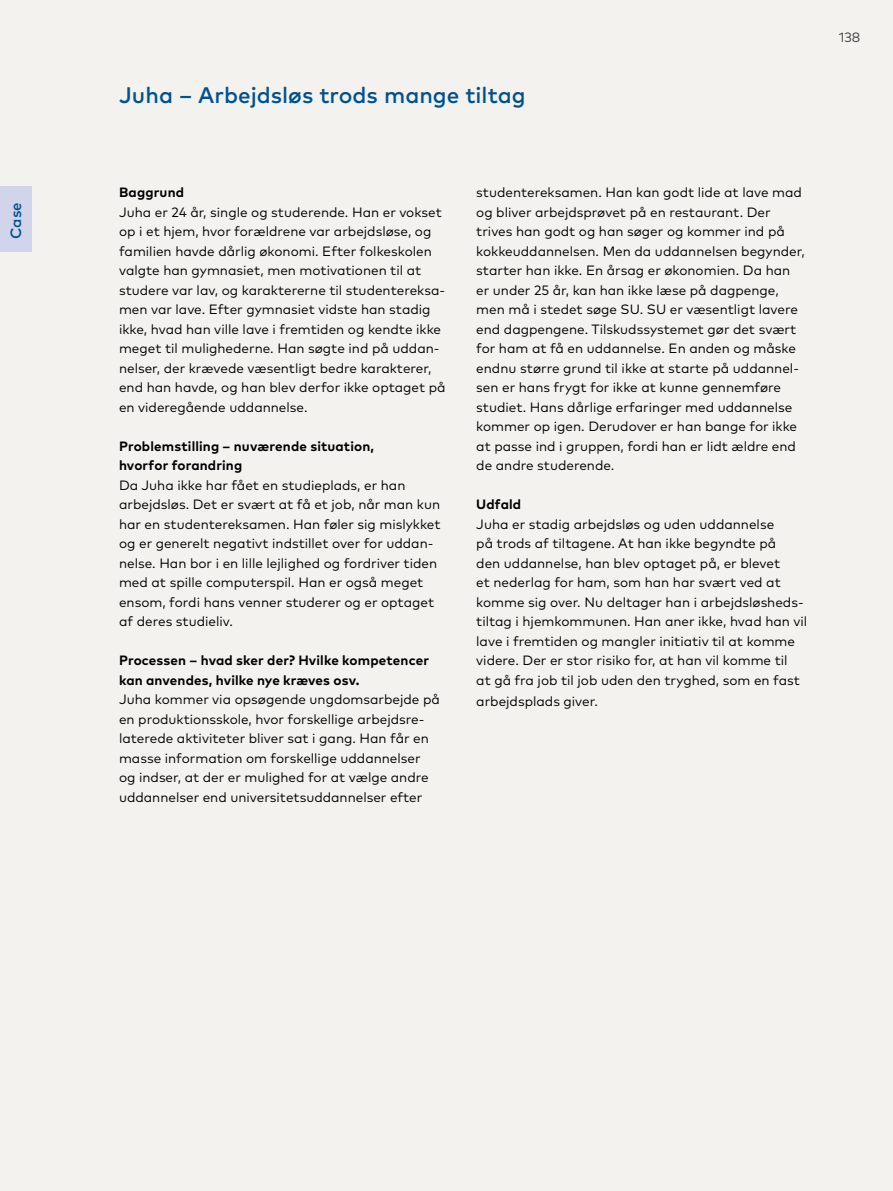
<style>
.page{position:relative;width:893px;height:1191px;background:#f3f2ef}
.page>*{position:absolute;margin:0;border:0;box-sizing:border-box;transform-origin:0 0}
.Case_otsikot{font:500 22.5px "Mark OT";color:#00518d}
.t1{font:500 15px "Mark OT";color:#00518d}
.Leipis_tanskaksi{font:13.5px/19.5px "Mark OT";color:#000}
.Leipis_tanskaksi-2{font:700 13.5px/19.5px "Mark OT";letter-spacing:.01em;color:#000}
.t2{font:13.5px "Mark OT";color:#424241}
</style>
<div class="page">
<div style="left:0;top:187px;width:31px;height:65px;background:#d2d4ec"></div>
<p class="t1" style="left:6px;top:239px;width:38px;rotate:-90deg">Case</p>
<h2 class="Case_otsikot" style="left:119px;top:80px;width:408px">Juha – Arbejdsløs trods mange tiltag</h2>
<p class="Leipis_tanskaksi-2" style="left:119px;top:182px;width:67px">Baggrund</p>
<p class="Leipis_tanskaksi" style="left:119px;top:202px;width:328px">Juha er 24 år, single og studerende. Han er vokset op i et hjem, hvor forældrene var arbejdsløse, og familien havde dårlig økonomi. Efter folkeskolen valgte han gymnasiet, men motivationen til at studere var lav, og karaktererne til studentereksa&shy;men var lave. Efter gymnasiet vidste han stadig ikke, hvad han ville lave i fremtiden og kendte ikke meget til mulighederne. Han søgte ind på uddan&shy;nelser, der krævede væsentligt bedre karakterer, end han havde, og han blev derfor ikke optaget på en videregående uddannelse.</p>
<p class="Leipis_tanskaksi-2" style="left:119px;top:436px;width:257px">Problemstilling – nuværende situation,</p>
<p class="Leipis_tanskaksi-2" style="left:119px;top:455px;width:125px">hvorfor forandring</p>
<p class="Leipis_tanskaksi" style="left:119px;top:475px;width:323px">Da Juha ikke har fået en studieplads, er han arbejdsløs. Det er svært at få et job, når man kun har en studentereksamen. Han føler sig mislykket og er generelt negativt indstillet over for uddan&shy;nelse. Han bor i en lille lejlighed og fordriver tiden med at spille computerspil. Han er også meget ensom, fordi hans venner studerer og er optaget af deres studieliv.</p>
<p class="Leipis_tanskaksi-2" style="left:119px;top:650px;width:311px">Processen – hvad sker der? Hvilke kompetencer kan anvendes, hvilke nye kræves osv.</p>
<p class="Leipis_tanskaksi" style="left:119px;top:689px;width:322px">Juha kommer via opsøgende ungdomsarbejde på en produktionsskole, hvor forskellige arbejdsre&shy;laterede aktiviteter bliver sat i gang. Han får en masse information om forskellige uddannelser og indser, at der er mulighed for at vælge andre uddannelser end universitetsuddannelser efter</p>
<p class="Leipis_tanskaksi" style="left:476px;top:182px;width:330px">studentereksamen. Han kan godt lide at lave mad og bliver arbejdsprøvet på en restaurant. Der trives han godt og han søger og kommer ind på kokkeuddannelsen. Men da uddannelsen begynder, starter han ikke. En årsag er økonomien. Da han er under 25 år, kan han ikke læse på dagpenge, men må i stedet søge SU. SU er væsentligt lavere end dagpengene. Tilskudssystemet gør det svært for ham at få en uddannelse. En anden og måske endnu større grund til ikke at starte på uddannel&shy;sen er hans frygt for ikke at kunne gennemføre studiet. Hans dårlige erfaringer med uddannelse kommer op igen. Derudover er han bange for ikke at passe ind i gruppen, fordi han er lidt ældre end de andre studerende.</p>
<p class="Leipis_tanskaksi-2" style="left:476px;top:494px;width:46px">Udfald</p>
<p class="Leipis_tanskaksi" style="left:476px;top:514px;width:332px">Juha er stadig arbejdsløs og uden uddannelse<br>på trods af tiltagene. At han ikke begyndte på<br>den uddannelse, han blev optaget på, er blevet<br>et nederlag for ham, som han har svært ved at komme sig over. Nu deltager han i arbejdsløsheds&shy;tiltag i hjemkommunen. Han aner ikke, hvad han vil lave i fremtiden og mangler initiativ til at komme videre. Der er stor risiko for, at han vil komme til<br>at gå fra job til job uden den tryghed, som en fast</p>
<p class="Leipis_tanskaksi" style="left:476px;top:691px;width:123px">arbejdsplads giver.</p>
<p class="t2" style="left:839px;top:29px;width:23px">138</p>
</div>
